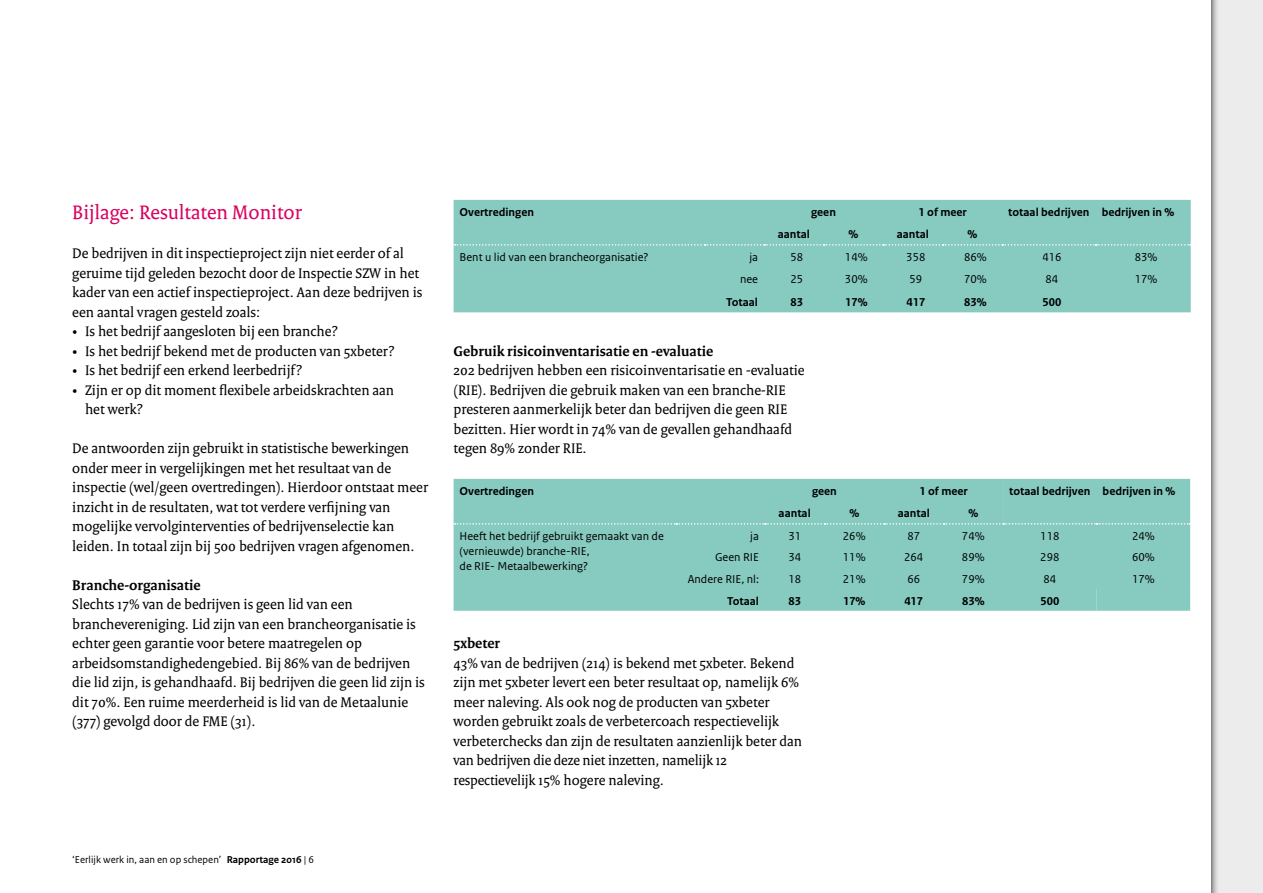
<style>
.page{position:relative;width:1263px;height:893px;background:#fff}
.page>*{position:absolute;margin:0;border:0;box-sizing:border-box;transform-origin:0 0}
._02_ISZW_Paragraafko{font:21px "Rijksoverheid Serif";color:#d9005f}
._10_RO_Broodtekst{font:15px/19.5px "Rijksoverheid Serif";color:#000}
._09_RO_Inleiding{font:700 15px "Rijksoverheid Serif";color:#000}
._32_RO_Tabel_Broodte{font:12px/15px "Rijksoverheid Sans Text";color:#000}
._31_RO_Tabel_Tussenk{font:700 12px "Rijksoverheid Sans Text";color:#000}
.t1{font:10.5px "Rijksoverheid Sans Text";color:#000}
.s1{font-weight:700}
</style>
<div class="page">
<div style="left:1197px;top:0;width:66px;height:893px;background:#000;opacity:.75"></div>
<div style="left:454px;top:200px;width:737px;height:112px;background:#86cac0"></div>
<svg style="left:454px;top:244px;width:737px;height:2px"></svg>
<div style="left:454px;top:479px;width:736px;height:132px;background:#86cac0"></div>
<p class="_02_ISZW_Paragraafko" style="left:72px;top:200px;width:231px">Bijlage: Resultaten Monitor</p>
<p class="_10_RO_Broodtekst" style="left:72px;top:244px;width:352px">De bedrijven in dit inspectieproject zijn niet eerder of al geruime tijd geleden bezocht door de Inspectie SZW in het kader van een actief inspectieproject. Aan deze bedrijven is een aantal vragen gesteld zoals:</p>
<p class="_10_RO_Broodtekst" style="left:72px;top:322px;width:267px">• Is het bedrijf aangesloten bij een branche?</p>
<p class="_10_RO_Broodtekst" style="left:72px;top:341px;width:324px">• Is het bedrijf bekend met de producten van 5xbeter?</p>
<p class="_10_RO_Broodtekst" style="left:72px;top:361px;width:232px">• Is het bedrijf een erkend leerbedrijf?</p>
<p class="_10_RO_Broodtekst" style="left:85px;top:380px;width:311px;text-indent:-13px">• Zijn er op dit moment flexibele arbeidskrachten aan het werk?</p>
<p class="_10_RO_Broodtekst" style="left:72px;top:439px;width:357px">De antwoorden zijn gebruikt in statistische bewerkingen onder meer in vergelijkingen met het resultaat van de inspectie (wel/geen overtredingen). Hierdoor ontstaat meer inzicht in de resultaten, wat tot verdere verfijning van mogelijke vervolginterventies of bedrijvenselectie kan leiden. In totaal zijn bij 500 bedrijven vragen afgenomen.</p>
<p class="_09_RO_Inleiding" style="left:72px;top:576px;width:130px">Branche-organisatie</p>
<p class="_10_RO_Broodtekst" style="left:72px;top:595px;width:354px">Slechts 17% van de bedrijven is geen lid van een branchevereniging. Lid zijn van een brancheorganisatie is echter geen garantie voor betere maatregelen op arbeidsomstandighedengebied. Bij 86% van de bedrijven die lid zijn, is gehandhaafd. Bij bedrijven die geen lid zijn is dit 70%. Een ruime meerderheid is lid van de Metaalunie (377) gevolgd door de FME (31).</p>
<p class="_31_RO_Tabel_Tussenk" style="left:460px;top:205px;width:76px">Overtredingen</p>
<p class="_31_RO_Tabel_Tussenk" style="left:811px;top:205px;width:26px">geen</p>
<p class="_31_RO_Tabel_Tussenk" style="left:918px;top:205px;width:50px">1 of meer</p>
<p class="_31_RO_Tabel_Tussenk" style="left:1008px;top:205px;width:83px">totaal bedrijven</p>
<p class="_31_RO_Tabel_Tussenk" style="left:1102px;top:205px;width:74px">bedrijven in %</p>
<p class="_31_RO_Tabel_Tussenk" style="left:778px;top:227px;width:34px">aantal</p>
<p class="_31_RO_Tabel_Tussenk" style="left:848px;top:227px;width:11px">%</p>
<p class="_31_RO_Tabel_Tussenk" style="left:897px;top:227px;width:34px">aantal</p>
<p class="_31_RO_Tabel_Tussenk" style="left:967px;top:227px;width:11px">%</p>
<p class="_32_RO_Tabel_Broodte" style="left:460px;top:249px;width:191px">Bent u lid van een brancheorganisatie?</p>
<p class="_32_RO_Tabel_Broodte" style="left:749px;top:249px;width:10px">ja</p>
<p class="_32_RO_Tabel_Broodte" style="left:790px;top:250px;width:14px">58</p>
<p class="_32_RO_Tabel_Broodte" style="left:845px;top:250px;width:24px">14%</p>
<p class="_32_RO_Tabel_Broodte" style="left:906px;top:250px;width:21px">358</p>
<p class="_32_RO_Tabel_Broodte" style="left:964px;top:250px;width:24px">86%</p>
<p class="_32_RO_Tabel_Broodte" style="left:1042px;top:250px;width:21px">416</p>
<p class="_32_RO_Tabel_Broodte" style="left:1135px;top:250px;width:24px">83%</p>
<p class="_32_RO_Tabel_Broodte" style="left:740px;top:272px;width:19px">nee</p>
<p class="_32_RO_Tabel_Broodte" style="left:790px;top:272px;width:14px">25</p>
<p class="_32_RO_Tabel_Broodte" style="left:845px;top:272px;width:24px">30%</p>
<p class="_32_RO_Tabel_Broodte" style="left:909px;top:272px;width:14px">59</p>
<p class="_32_RO_Tabel_Broodte" style="left:964px;top:272px;width:24px">70%</p>
<p class="_32_RO_Tabel_Broodte" style="left:1045px;top:272px;width:14px">84</p>
<p class="_32_RO_Tabel_Broodte" style="left:1135px;top:272px;width:24px">17%</p>
<p class="_31_RO_Tabel_Tussenk" style="left:726px;top:295px;width:33px">Totaal</p>
<p class="_31_RO_Tabel_Tussenk" style="left:790px;top:295px;width:14px">83</p>
<p class="_31_RO_Tabel_Tussenk" style="left:845px;top:295px;width:24px">17%</p>
<p class="_31_RO_Tabel_Tussenk" style="left:906px;top:295px;width:20px">417</p>
<p class="_31_RO_Tabel_Tussenk" style="left:964px;top:295px;width:24px">83%</p>
<p class="_31_RO_Tabel_Tussenk" style="left:1042px;top:295px;width:20px">500</p>
<p class="_09_RO_Inleiding" style="left:454px;top:342px;width:261px">Gebruik risicoinventarisatie en -evaluatie</p>
<p class="_10_RO_Broodtekst" style="left:454px;top:361px;width:352px">202 bedrijven hebben een risicoinventarisatie en -evaluatie (RIE). Bedrijven die gebruik maken van een branche-RIE presteren aanmerkelijk beter dan bedrijven die geen RIE bezitten. Hier wordt in 74% van de gevallen gehandhaafd tegen 89% zonder RIE.</p>
<p class="_31_RO_Tabel_Tussenk" style="left:460px;top:484px;width:76px">Overtredingen</p>
<p class="_31_RO_Tabel_Tussenk" style="left:812px;top:484px;width:26px">geen</p>
<p class="_31_RO_Tabel_Tussenk" style="left:919px;top:484px;width:50px">1 of meer</p>
<p class="_31_RO_Tabel_Tussenk" style="left:1009px;top:484px;width:83px">totaal bedrijven</p>
<p class="_31_RO_Tabel_Tussenk" style="left:1103px;top:484px;width:74px">bedrijven in %</p>
<p class="_31_RO_Tabel_Tussenk" style="left:779px;top:506px;width:34px">aantal</p>
<p class="_31_RO_Tabel_Tussenk" style="left:849px;top:506px;width:11px">%</p>
<p class="_31_RO_Tabel_Tussenk" style="left:898px;top:506px;width:34px">aantal</p>
<p class="_31_RO_Tabel_Tussenk" style="left:968px;top:506px;width:11px">%</p>
<p class="_32_RO_Tabel_Broodte" style="left:460px;top:528px;width:206px">Heeft het bedrijf gebruikt gemaakt van de (vernieuwde) branche-RIE,<br>de RIE- Metaalbewerking?</p>
<p class="_32_RO_Tabel_Broodte" style="left:750px;top:528px;width:10px">ja</p>
<p class="_32_RO_Tabel_Broodte" style="left:788px;top:528px;width:14px">31</p>
<p class="_32_RO_Tabel_Broodte" style="left:843px;top:528px;width:24px">26%</p>
<p class="_32_RO_Tabel_Broodte" style="left:907px;top:528px;width:14px">87</p>
<p class="_32_RO_Tabel_Broodte" style="left:962px;top:528px;width:24px">74%</p>
<p class="_32_RO_Tabel_Broodte" style="left:1040px;top:528px;width:21px">118</p>
<p class="_32_RO_Tabel_Broodte" style="left:1132px;top:528px;width:24px">24%</p>
<p class="_32_RO_Tabel_Broodte" style="left:715px;top:550px;width:45px">Geen RIE</p>
<p class="_32_RO_Tabel_Broodte" style="left:788px;top:550px;width:14px">34</p>
<p class="_32_RO_Tabel_Broodte" style="left:843px;top:550px;width:24px">11%</p>
<p class="_32_RO_Tabel_Broodte" style="left:904px;top:550px;width:21px">264</p>
<p class="_32_RO_Tabel_Broodte" style="left:962px;top:550px;width:24px">89%</p>
<p class="_32_RO_Tabel_Broodte" style="left:1040px;top:550px;width:21px">298</p>
<p class="_32_RO_Tabel_Broodte" style="left:1132px;top:550px;width:24px">60%</p>
<p class="_32_RO_Tabel_Broodte" style="left:688px;top:572px;width:73px">Andere RIE, nl:</p>
<p class="_32_RO_Tabel_Broodte" style="left:788px;top:572px;width:14px">18</p>
<p class="_32_RO_Tabel_Broodte" style="left:843px;top:572px;width:24px">21%</p>
<p class="_32_RO_Tabel_Broodte" style="left:907px;top:572px;width:14px">66</p>
<p class="_32_RO_Tabel_Broodte" style="left:962px;top:572px;width:24px">79%</p>
<p class="_32_RO_Tabel_Broodte" style="left:1043px;top:572px;width:14px">84</p>
<p class="_32_RO_Tabel_Broodte" style="left:1132px;top:572px;width:24px">17%</p>
<p class="_31_RO_Tabel_Tussenk" style="left:727px;top:594px;width:33px">Totaal</p>
<p class="_31_RO_Tabel_Tussenk" style="left:788px;top:594px;width:14px">83</p>
<p class="_31_RO_Tabel_Tussenk" style="left:843px;top:594px;width:24px">17%</p>
<p class="_31_RO_Tabel_Tussenk" style="left:904px;top:594px;width:20px">417</p>
<p class="_31_RO_Tabel_Tussenk" style="left:962px;top:594px;width:24px">83%</p>
<p class="_31_RO_Tabel_Tussenk" style="left:1040px;top:594px;width:20px">500</p>
<p class="_09_RO_Inleiding" style="left:454px;top:634px;width:48px">5xbeter</p>
<p class="_10_RO_Broodtekst" style="left:454px;top:653px;width:350px">43% van de bedrijven (214) is bekend met 5xbeter. Bekend zijn met 5xbeter levert een beter resultaat op, namelijk 6% meer naleving. Als ook nog de producten van 5xbeter worden gebruikt zoals de verbetercoach respectievelijk verbeterchecks dan zijn de resultaten aanzienlijk beter dan van bedrijven die deze niet inzetten, namelijk 12 respectievelijk 15% hogere naleving.</p>
<p class="t1" style="left:72px;top:853px;width:243px">‘Eerlijk werk in, aan en op schepen’ <span class="s1">Rapportage 2016</span> | 6</p>
</div>
